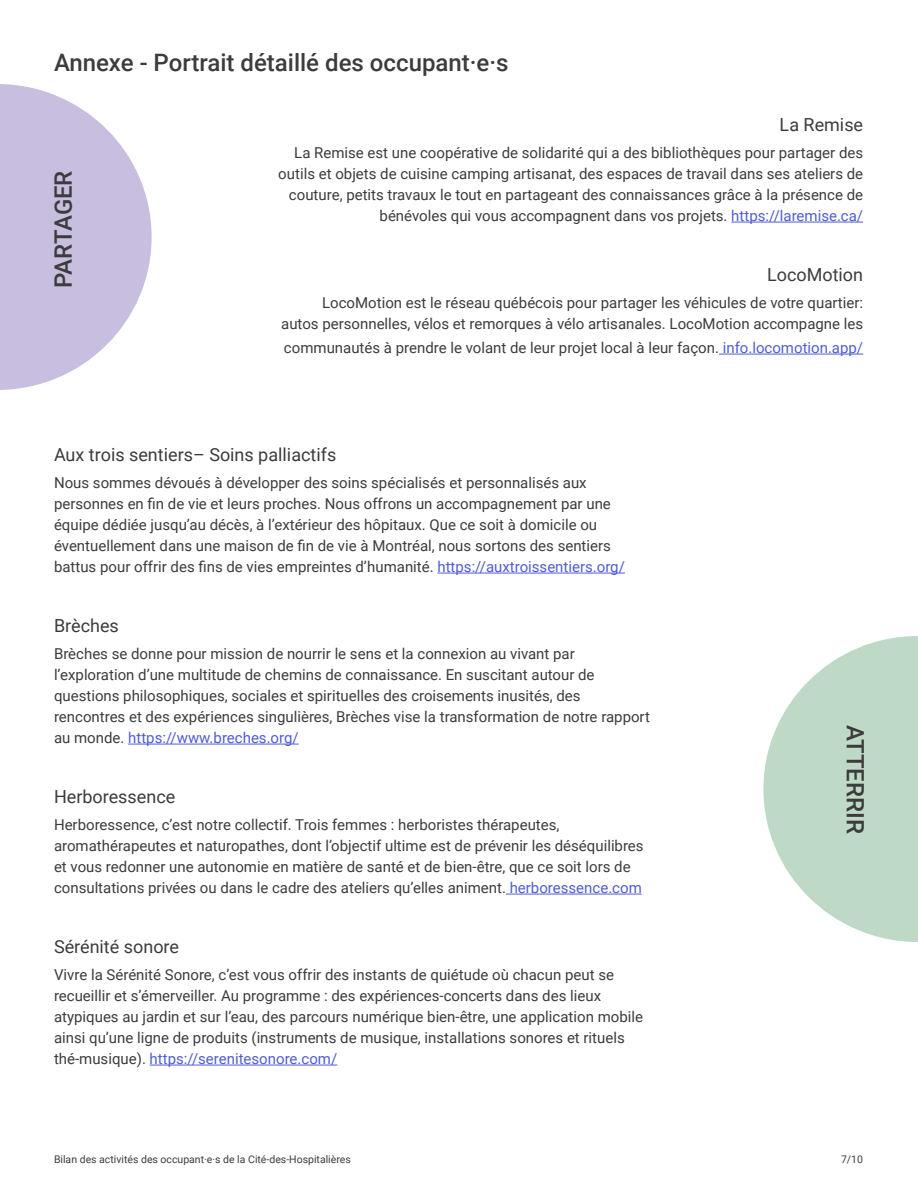
<style>
.page{position:relative;width:918px;height:1188px;background:#fff}
.page>*{position:absolute;margin:0;border:0;box-sizing:border-box;transform-origin:0 0}
.t1{font:500 24px "Roboto";color:#3c3c3c}
.t2{font:18px "Roboto";color:#3c3c3c}
.t3{font:15px/21px "Roboto";color:#3c3c3c}
.t4{font:10.5px "Roboto";color:#3c3c3c}
.s1{color:#4f5cd6}
</style>
<div class="page">
<hr style="left:437px;top:573px;width:188px;height:1px;background:#4f5cd6">
<hr style="left:128px;top:744px;width:171px;height:1px;background:#4f5cd6">
<hr style="left:506px;top:894px;width:136px;height:1px;background:#4f5cd6">
<hr style="left:150px;top:1065px;width:187px;height:1px;background:#4f5cd6">
<svg style="left:0;top:84px;width:152px;height:306px;fill:#c7bee0"></svg>
<svg style="left:763px;top:636px;width:155px;height:306px;fill:#bfd9c7"></svg>
<hr style="left:731px;top:222px;width:132px;height:1px;background:#4f5cd6">
<hr style="left:719px;top:354px;width:144px;height:1px;background:#4f5cd6">
<h1 class="t1" style="left:54px;top:46px;width:456px">Annexe - Portrait détaillé des occupant·e·s</h1>
<h1 class="t1" style="left:47px;top:288px;width:119px;rotate:-90deg">PARTAGER</h1>
<p class="t2" style="left:780px;top:112px;width:85px">La Remise</p>
<p class="t3" style="left:278px;top:142px;width:586px;text-align:right">La Remise est une coopérative de solidarité qui a des bibliothèques pour partager des outils et objets de cuisine camping artisanat, des espaces de travail dans ses ateliers de couture, petits travaux le tout en partageant des connaissances grâce à la présence de bénévoles qui vous accompagnent dans vos projets. <span class="s1">https://laremise.ca/</span></p>
<p class="t2" style="left:767px;top:262px;width:98px">LocoMotion</p>
<p class="t3" style="left:281px;top:292px;width:584px;text-align:right">LocoMotion est le réseau québécois pour partager les véhicules de votre quartier: autos personnelles, vélos et remorques à vélo artisanales. LocoMotion accompagne les</p>
<p class="t3" style="left:284px;top:337px;width:581px">communautés à prendre le volant de leur projet local à leur façon. <span class="s1">info.locomotion.app/</span></p>
<p class="t2" style="left:54px;top:442px;width:284px">Aux trois sentiers– Soins palliactifs</p>
<p class="t3" style="left:54px;top:472px;width:572px">Nous sommes dévoués à développer des soins spécialisés et personnalisés aux personnes en fin de vie et leurs proches. Nous offrons un accompagnement par une équipe dédiée jusqu’au décès, à l’extérieur des hôpitaux. Que ce soit à domicile ou éventuellement dans une maison de fin de vie à Montréal, nous sortons des sentiers battus pour offrir des fins de vies empreintes d’humanité. <span class="s1">https://auxtroissentiers.org/</span></p>
<p class="t2" style="left:54px;top:613px;width:66px">Brèches</p>
<p class="t3" style="left:54px;top:643px;width:597px">Brèches se donne pour mission de nourrir le sens et la connexion au vivant par l’exploration d’une multitude de chemins de connaissance. En suscitant autour de questions philosophiques, sociales et spirituelles des croisements inusités, des rencontres et des expériences singulières, Brèches vise la transformation de notre rapport au monde. <span class="s1">https://www.breches.org/</span></p>
<p class="t2" style="left:54px;top:784px;width:123px">Herboressence</p>
<p class="t3" style="left:54px;top:814px;width:591px">Herboressence, c’est notre collectif. Trois femmes : herboristes thérapeutes, aromathérapeutes et naturopathes, dont l’objectif ultime est de prévenir les déséquilibres et vous redonner une autonomie en matière de santé et de bien-être, que ce soit lors de consultations privées ou dans le cadre des ateliers qu’elles animent. <span class="s1">herboressence.com</span></p>
<p class="t2" style="left:54px;top:934px;width:127px">Sérénité sonore</p>
<p class="t3" style="left:54px;top:964px;width:591px">Vivre la Sérénité Sonore, c’est vous offrir des instants de quiétude où chacun peut se recueillir et s’émerveiller. Au programme : des expériences-concerts dans des lieux atypiques au jardin et sur l’eau, des parcours numérique bien-être, une application mobile ainsi qu’une ligne de produits (instruments de musique, installations sonores et rituels thé-musique). <span class="s1">https://serenitesonore.com/</span></p>
<h1 class="t1" style="left:872px;top:724px;width:111px;rotate:90deg">ATTERRIR</h1>
<p class="t4" style="left:54px;top:1151px;width:298px">Bilan des activités des occupant·e·s de la Cité-des-Hospitalières</p>
<p class="t4" style="left:841px;top:1151px;width:24px">7/10</p>
</div>
